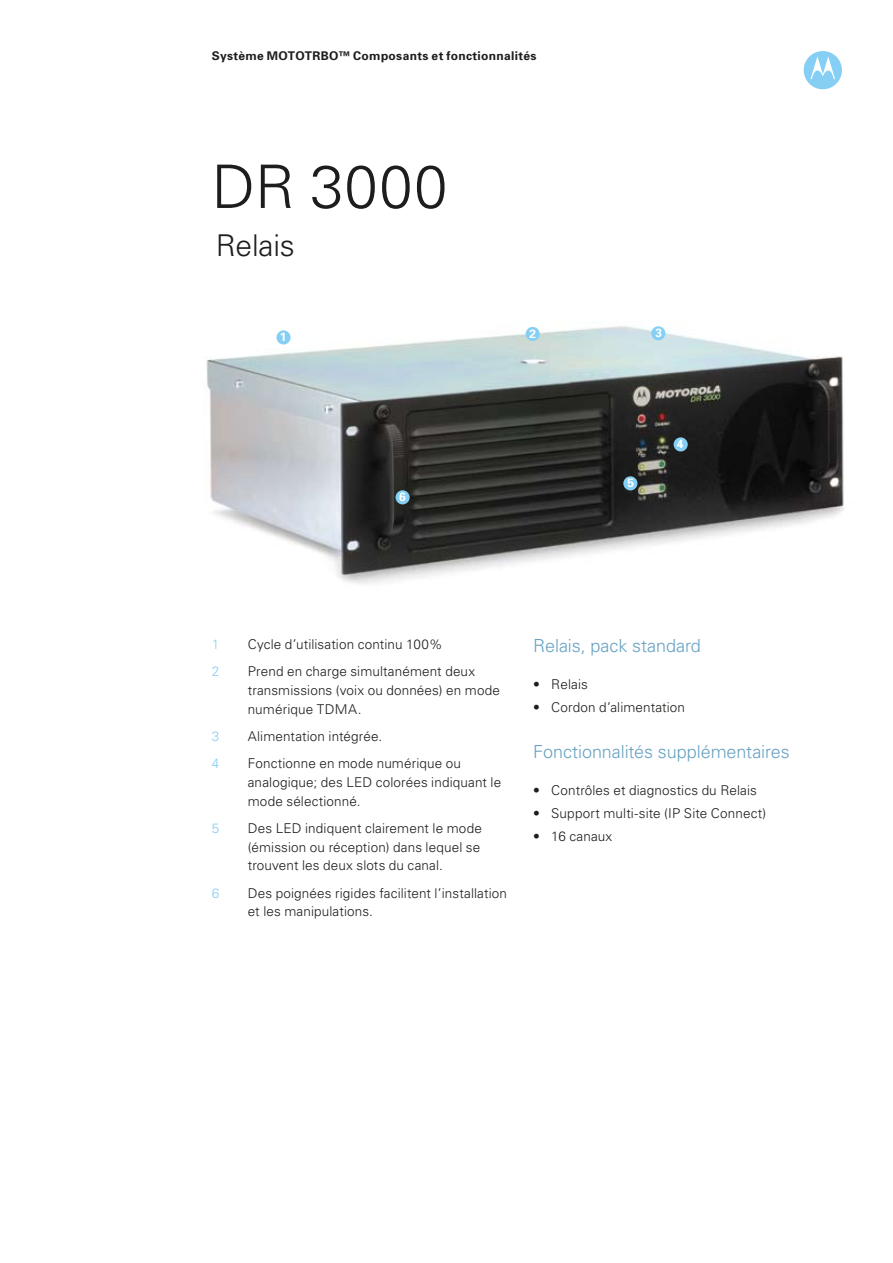
<style>
.page{position:relative;width:893px;height:1263px;background:#fff}
.page>*{position:absolute;margin:0;border:0;box-sizing:border-box;transform-origin:0 0}
.t1{font:300 60px "Univers";letter-spacing:.015em;color:#1d1d1b}
.t2{font:300 30px "Univers";letter-spacing:-.01em;color:#1d1d1b}
.t3{font:300 18px "Univers";letter-spacing:-.005em;color:#68a2c2}
.t4{font:300 13.5px/18.8px "Univers";letter-spacing:.01em;color:#1d1d1b}
.t5{font:300 13.5px "Univers";color:#86cff4}
.t6{font:700 12px "Univers";letter-spacing:.025em;color:#1d1d1b}
.t7{font:700 12px "Univers";color:#fff}
</style>
<div class="page">
<img style="left:206px;top:326px;width:638px;height:258px">
<div style="left:526px;top:327px;width:14px;height:14px;background:#86cff4;border-radius:50%"></div>
<div style="left:276px;top:330px;width:15px;height:14px;background:#86cff4;border-radius:50%"></div>
<div style="left:651px;top:326px;width:14px;height:14px;background:#86cff4;border-radius:50%"></div>
<div style="left:623px;top:476px;width:14px;height:14px;background:#86cff4;border-radius:50%"></div>
<div style="left:674px;top:437px;width:14px;height:14px;background:#86cff4;border-radius:50%"></div>
<div style="left:395px;top:490px;width:15px;height:14px;background:#86cff4;border-radius:50%"></div>
<svg style="left:804px;top:51px;width:38px;height:38px"></svg>
<p class="t6" style="left:212px;top:48px;width:326px">Système MOTOTRBO™ Composants et fonctionnalités</p>
<h1 class="t1" style="left:212px;top:151px;width:237px">DR 3000</h1>
<h2 class="t2" style="left:216px;top:228px;width:80px">Relais</h2>
<p class="t7" style="left:280px;top:329px;width:8px">1</p>
<p class="t7" style="left:655px;top:325px;width:8px">3</p>
<p class="t7" style="left:530px;top:326px;width:8px">2</p>
<p class="t7" style="left:399px;top:489px;width:8px">6</p>
<p class="t7" style="left:627px;top:475px;width:8px">5</p>
<p class="t7" style="left:677px;top:436px;width:8px">4</p>
<p class="t5" style="left:212px;top:636px;width:9px">1</p>
<p class="t4" style="left:248px;top:634px;width:196px">Cycle d’utilisation continu 100%</p>
<p class="t5" style="left:212px;top:663px;width:9px">2</p>
<p class="t4" style="left:248px;top:661px;width:254px">Prend en charge simultanément deux transmissions (voix ou données) en mode numérique TDMA.</p>
<p class="t5" style="left:212px;top:728px;width:9px">3</p>
<p class="t4" style="left:248px;top:726px;width:136px">Alimentation intégrée.</p>
<p class="t5" style="left:212px;top:755px;width:9px">4</p>
<p class="t4" style="left:248px;top:753px;width:255px">Fonctionne en mode numérique ou analogique; des LED colorées indiquant le mode sélectionné.</p>
<p class="t5" style="left:212px;top:820px;width:9px">5</p>
<p class="t4" style="left:248px;top:818px;width:236px">Des LED indiquent clairement le mode (émission ou réception) dans lequel se trouvent les deux slots du canal.</p>
<p class="t5" style="left:212px;top:885px;width:9px">6</p>
<p class="t4" style="left:248px;top:883px;width:261px">Des poignées rigides facilitent l’installation et les manipulations.</p>
<h3 class="t3" style="left:533px;top:635px;width:169px">Relais, pack standard</h3>
<p class="t4" style="left:533px;top:674px;width:56px">• Relais</p>
<p class="t4" style="left:533px;top:698px;width:153px">• Cordon d’alimentation</p>
<h3 class="t3" style="left:533px;top:741px;width:258px">Fonctionnalités supplémentaires</h3>
<p class="t4" style="left:533px;top:780px;width:225px">• Contrôles et diagnostics du Relais</p>
<p class="t4" style="left:533px;top:803px;width:235px">• Support multi-site (IP Site Connect)</p>
<p class="t4" style="left:533px;top:827px;width:81px">• 16 canaux</p>
</div>
